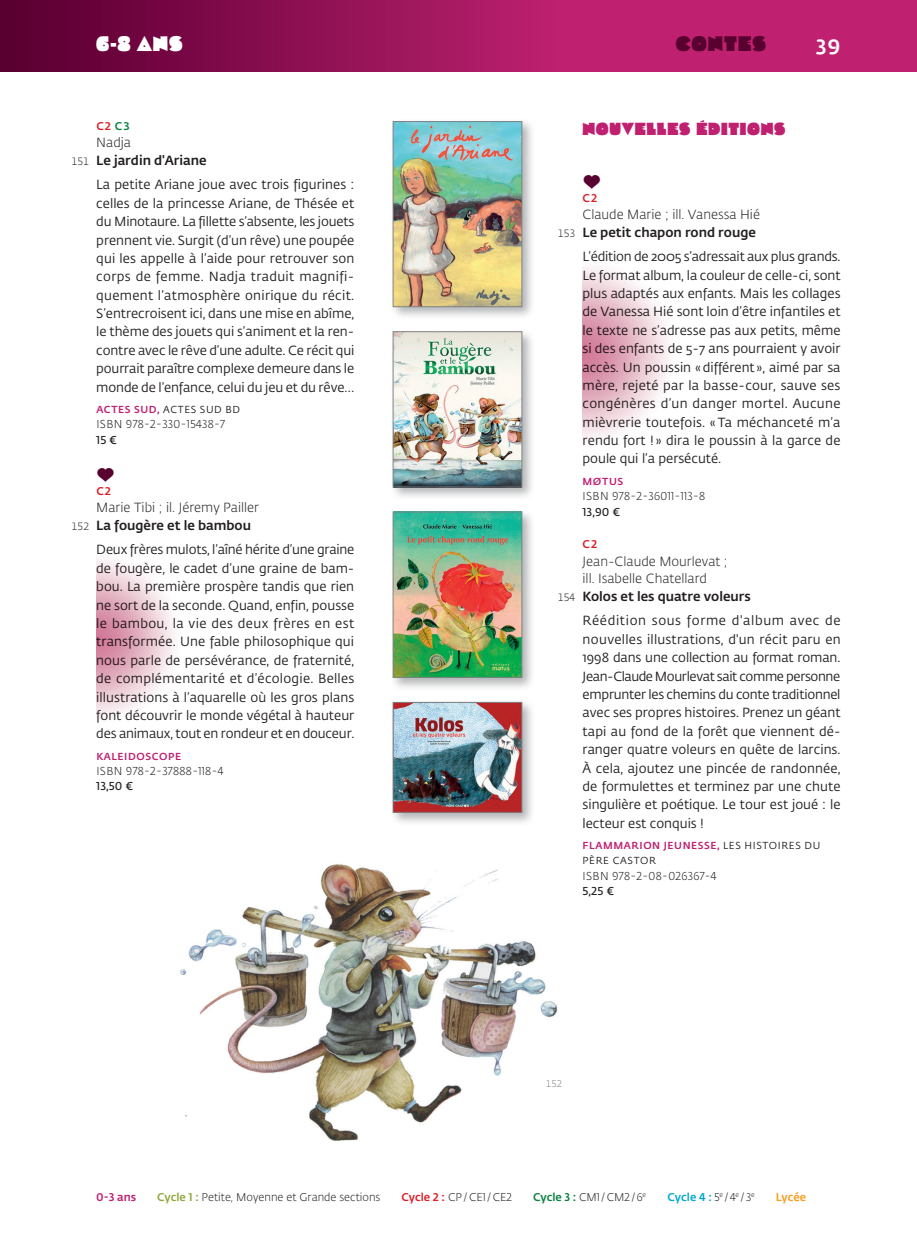
<style>
.page{position:relative;width:917px;height:1235px;background:#fff}
.page>*{position:absolute;margin:0;border:0;box-sizing:border-box;transform-origin:0 0}
.t1{font:21px "Cooter Deuce";color:#fff}
.t2{font:21px "Cooter Deuce";letter-spacing:.05em;color:#58002f}
.t3{font:500 21px "Fedra Sans Pro";color:#fff}
.t4{font:17.5px "Cooter Deuce";letter-spacing:.04em;color:#bf2070}
.t5{font:14px "RLPE";color:#58002f}
.t6{font:13.12px/18.4px "Fedra Sans Pro";color:#231f20;text-align:justify}
.t7{font:300 13.12px/17.5px "Fedra Sans Pro";color:#231f20}
.t8{font:500 13.12px/17.5px "Fedra Sans Pro";color:#231f20}
.t9{font:300 11.38px "Fedra Sans Pro";letter-spacing:.035em;color:#231f20}
.t10{font:600 11.38px "Fedra Sans Pro";color:#231f20}
.t11{font:300 11.2px "Fedra Sans Pro";color:#231f20}
.t12{font:500 11.2px "Fedra Sans Pro";color:#00a8cf}
.t13{font:500 11.2px "Fedra Sans Pro";color:#bf2070}
.t14{font:500 11.2px "Fedra Sans Pro";color:#f89c1c}
.t15{font:500 11.03px "Fedra Sans Pro";letter-spacing:.055em;color:#da2128}
.t16{font:10.15px/15.4px "Fedra Sans Pro";letter-spacing:.06em;color:#231f20}
.t17{font:500 10.15px "Fedra Sans Pro";letter-spacing:.06em;color:#bf2070}
.t18{font:300 9.62px "Fedra Sans Pro";color:#808285}
.s1{color:#0b8241}
.s2{font-weight:300}
.s3{font-weight:300;font-size:10.5px}
.s4{font-weight:500;color:#bf2070}
.s5{font-size:10.5px}
.s6{font-weight:500}
.s7{font-weight:500;color:#90a83d}
.s8{font-weight:500;color:#da2128}
.s9{font-weight:500;color:#0b8241}
.s10{font-weight:300;color:#231f20}
</style>
<div class="page">
<div style="left:390px;top:118px;width:146px;height:202px;background:#808285;opacity:.6"></div>
<img style="left:395px;top:123px;width:125px;height:182px">
<div style="left:393px;top:121px;width:129px;height:186px;border:1px solid #808285"></div>
<div style="left:390px;top:328px;width:146px;height:173px;background:#808285;opacity:.6"></div>
<img style="left:395px;top:333px;width:125px;height:152px">
<div style="left:393px;top:331px;width:129px;height:156px;border:1px solid #808285"></div>
<div style="left:390px;top:508px;width:146px;height:183px;background:#808285;opacity:.6"></div>
<img style="left:395px;top:514px;width:125px;height:161px">
<div style="left:393px;top:512px;width:129px;height:165px;border:1px solid #808285"></div>
<div style="left:390px;top:699px;width:146px;height:127px;background:#808285;opacity:.6"></div>
<img style="left:395px;top:704px;width:125px;height:106px">
<div style="left:393px;top:702px;width:129px;height:110px;border:1px solid #808285"></div>
<div style="left:558px;top:0;width:359px;height:71px;background:#bf2070"></div>
<div style="left:0;top:0;width:558px;height:71px;background:linear-gradient(to right,#57002f,#bb206f)"></div>
<img style="left:180px;top:864px;width:378px;height:277px">
<h1 class="t1" style="left:96px;top:32px;width:88px">6-8 ANS</h1>
<h1 class="t2" style="left:676px;top:32px;width:92px">CONTES</h1>
<h1 class="t3" style="left:816px;top:27px;width:26px">39</h1>
<p class="t15" style="left:96px;top:117px;width:35px">C2 <span class="s1">C3</span></p>
<p class="t8" style="left:71px;top:133px;width:137px;text-indent:25px"><span class="s2">Nadja<br></span><span class="s3">151</span> Le jardin d'Ariane</p>
<p class="t6" style="left:96px;top:175px;width:260px">La petite Ariane joue avec trois figurines : celles de la princesse Ariane, de Thésée et du Minotaure. La fillette s’absente, les jouets prennent vie. Surgit (d’un rêve) une poupée qui les appelle à l’aide pour retrouver son corps de femme. Nadja traduit magnifi&shy;quement l’atmosphère onirique du récit.<br>S’entrecroisent ici, dans une mise en abîme, le thème des jouets qui s’animent et la ren&shy;contre avec le rêve d’une adulte. Ce récit qui pourrait paraître complexe demeure dans le monde de l’enfance, celui du jeu et du rêve…</p>
<p class="t16" style="left:96px;top:401px;width:145px"><span class="s4">ACTES SUD,</span> ACTES SUD BD</p>
<p class="t9" style="left:96px;top:417px;width:130px">ISBN 978-2-330-15438-7</p>
<p class="t10" style="left:96px;top:431px;width:22px">15 €</p>
<p class="t5" style="left:96px;top:468px;width:20px">a</p>
<p class="t15" style="left:96px;top:482px;width:16px">C2</p>
<p class="t7" style="left:71px;top:499px;width:189px;text-indent:25px">Marie Tibi ; il. Jéremy Pailler<br><span class="s5">152</span> <span class="s6">La fougère et le bambou</span></p>
<p class="t6" style="left:96px;top:540px;width:260px">Deux frères mulots, l’aîné hérite d’une graine de fougère, le cadet d’une graine de bam&shy;bou. La première prospère tandis que rien ne sort de la seconde. Quand, enfin, pousse le bambou, la vie des deux frères en est transformée. Une fable philosophique qui nous parle de persévérance, de fraternité, de complémentarité et d’écologie. Belles illustrations à l’aquarelle où les gros plans font découvrir le monde végétal à hauteur des animaux, tout en rondeur et en douceur.</p>
<p class="t17" style="left:96px;top:748px;width:86px">KALEIDOSCOPE</p>
<p class="t9" style="left:96px;top:763px;width:129px">ISBN 978-2-37888-118-4</p>
<p class="t10" style="left:96px;top:778px;width:38px">13,50 €</p>
<h2 class="t4" style="left:582px;top:119px;width:204px">NOUVELLES ÉDITIONS</h2>
<p class="t5" style="left:582px;top:175px;width:20px">a</p>
<p class="t15" style="left:582px;top:189px;width:16px">C2</p>
<p class="t7" style="left:558px;top:206px;width:204px;text-indent:25px">Claude Marie ; ill. Vanessa Hié<br><span class="s5">153</span> <span class="s6">Le petit chapon rond rouge</span></p>
<p class="t6" style="left:582px;top:247px;width:260px">L’édition de 2005 s’adressait aux plus grands.<br>Le format album, la couleur de celle-ci, sont plus adaptés aux enfants. Mais les collages de Vanessa Hié sont loin d’être infantiles et le texte ne s’adresse pas aux petits, même si des enfants de 5-7 ans pourraient y avoir accès. Un poussin «différent », aimé par sa mère, rejeté par la basse-cour, sauve ses congénères d’un danger mortel. Aucune mièvrerie toutefois. « Ta méchanceté m’a rendu fort ! » dira le poussin à la garce de poule qui l’a persécuté.</p>
<p class="t17" style="left:582px;top:473px;width:42px">MØTUS</p>
<p class="t9" style="left:582px;top:488px;width:124px">ISBN 978-2-36011-113-8</p>
<p class="t10" style="left:582px;top:503px;width:39px">13,90 €</p>
<p class="t15" style="left:582px;top:536px;width:16px">C2</p>
<p class="t7" style="left:582px;top:552px;width:147px">Jean-Claude Mourlevat ;</p>
<p class="t7" style="left:582px;top:570px;width:126px">ill. Isabelle Chatellard</p>
<p class="t8" style="left:558px;top:586px;width:195px"><span class="s3">154</span> Kolos et les quatre voleurs</p>
<p class="t6" style="left:582px;top:611px;width:260px">Réédition sous forme d'album avec de nouvelles illustrations, d'un récit paru en 1998 dans une collection au format roman.<br>Jean-Claude Mourlevat sait comme personne emprunter les chemins du conte traditionnel avec ses propres histoires. Prenez un géant tapi au fond de la forêt que viennent dé&shy;ranger quatre voleurs en quête de larcins.<br>À cela, ajoutez une pincée de randonnée, de formulettes et terminez par une chute singulière et poétique. Le tour est joué : le lecteur est conquis !</p>
<p class="t16" style="left:582px;top:837px;width:239px"><span class="s4">FLAMMARION JEUNESSE,</span> LES HISTOIRES DU<br>PÈRE CASTOR</p>
<p class="t9" style="left:582px;top:868px;width:135px">ISBN 978-2-08-026367-4</p>
<p class="t10" style="left:582px;top:882px;width:33px">5,25 €</p>
<p class="t18" style="left:546px;top:1076px;width:18px">152</p>
<p class="t13" style="left:96px;top:1188px;width:41px">0-3 ans</p>
<p class="t11" style="left:157px;top:1189px;width:225px"><span class="s7">Cycle 1 :</span> Petite, Moyenne et Grande sections</p>
<p class="t11" style="left:401px;top:1189px;width:112px"><span class="s8">Cycle 2 :</span> CP/CE1/CE2</p>
<p class="t11" style="left:533px;top:1189px;width:115px"><span class="s9">Cycle 3 :</span> CM1/CM2 /6<sup>e</sup></p>
<p class="t12" style="left:667px;top:1188px;width:89px">Cycle 4 : <span class="s10">5</span><sup>e</sup> <span class="s10">/4</span><sup>e</sup> <span class="s10">/ 3</span><sup>e</sup></p>
<p class="t14" style="left:776px;top:1188px;width:32px">Lycée</p>
</div>
